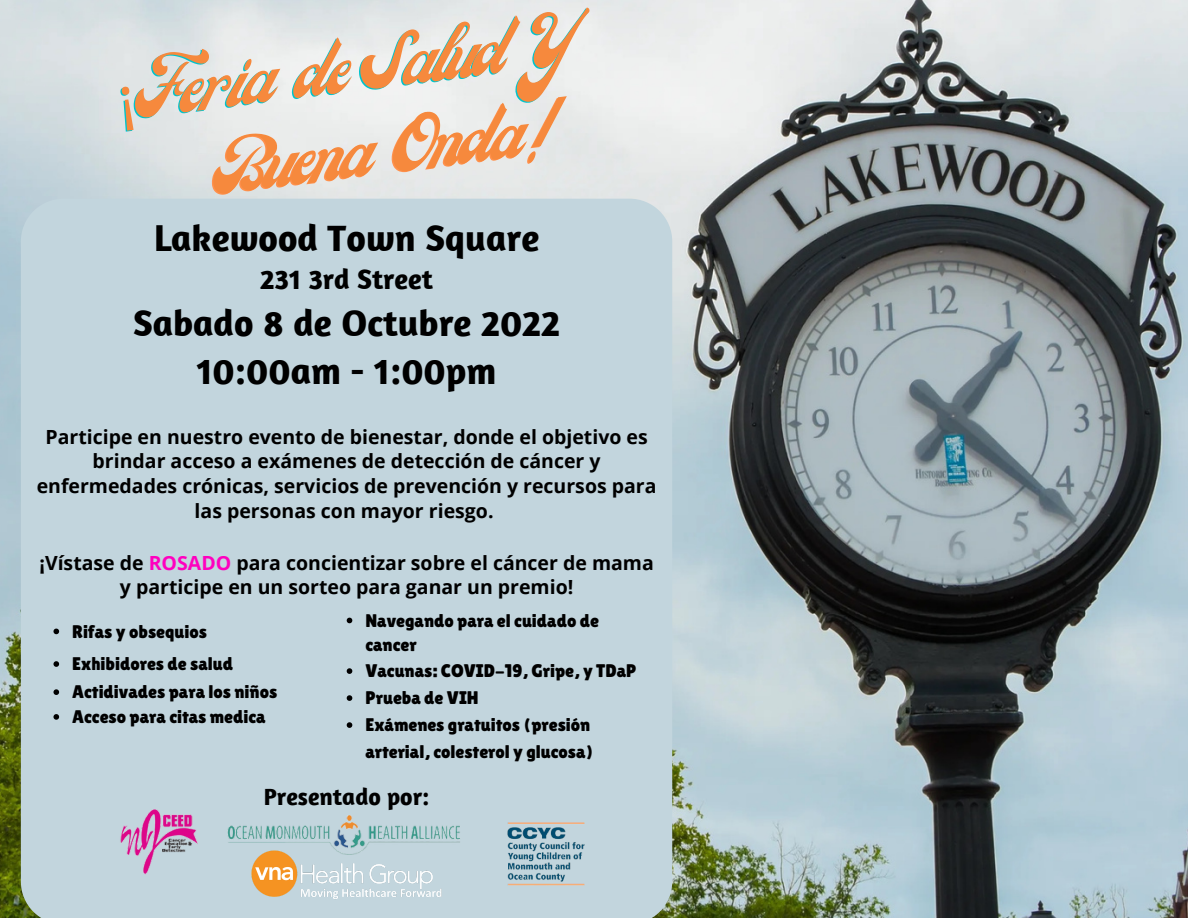
<style>
.page{position:relative;width:1188px;height:918px;background:#fff}
.page>*{position:absolute;margin:0;border:0;box-sizing:border-box;transform-origin:0 0}
.t1{font:60.45px "Carlsonscript";color:#ff914d}
.t2{font:60.3px "Carlsonscript";color:#00c4cc}
.t3{font:700 37.5px/48.3px "Amaranth";color:#000;text-align:center}
.t4{font:700 28.5px "Amaranth";color:#000}
.t5{font:700 24px "Amaranth";color:#000}
.t6{font:700 19.5px/24.8px "Open Sans";color:#000;text-align:center}
.t7{font:18.3px/26.4px "Lilita One";color:#000}
.s1{font-family:"Noto Sans"}
.s2{color:#ff00bf}
</style>
<div class="page">
<img style="left:0;top:0;width:1188px;height:918px">
<div style="left:21px;top:199px;width:651px;height:719px;background:#c2d5dd"></div>
<img style="left:227px;top:816px;width:239px;height:39px">
<img style="left:249px;top:848px;width:195px;height:53px">
<img style="left:499px;top:812px;width:94px;height:86px">
<img style="left:117px;top:809px;width:87px;height:65px">
<svg style="left:53px;top:629px;width:6px;height:5px"></svg>
<svg style="left:53px;top:661px;width:6px;height:6px"></svg>
<svg style="left:53px;top:689px;width:6px;height:6px"></svg>
<svg style="left:53px;top:714px;width:6px;height:6px"></svg>
<svg style="left:347px;top:618px;width:5px;height:5px"></svg>
<svg style="left:347px;top:668px;width:5px;height:6px"></svg>
<svg style="left:347px;top:695px;width:5px;height:6px"></svg>
<svg style="left:347px;top:722px;width:5px;height:6px"></svg>
<h2 class="t2" style="left:113px;top:64px;width:459px;rotate:-7deg"><span class="s1">¡</span>Feria de Salud Y</h2>
<h1 class="t1" style="left:207px;top:139px;width:341px;rotate:-7deg">Buena Onda!</h1>
<h3 class="t3" style="left:154px;top:213px;width:387px">Lakewood Town Square</h3>
<h3 class="t4" style="left:260px;top:262px;width:174px">231 3rd Street</h3>
<h3 class="t3" style="left:133px;top:298px;width:429px">Sabado 8 de Octubre 2022<br>10:00am - 1:00pm</h3>
<p class="t6" style="left:37px;top:424px;width:621px">Participe en nuestro evento de bienestar, donde el objetivo es brindar acceso a exámenes de detección de cáncer y enfermedades crónicas, servicios de prevención y recursos para las personas con mayor riesgo.</p>
<p class="t6" style="left:39px;top:550px;width:616px">¡Vístase de <span class="s2">ROSADO</span> para concientizar sobre el cáncer de mama y participe en un sorteo para ganar un premio!</p>
<p class="t7" style="left:72px;top:615px;width:162px;line-height:32.7px">Rifas y obsequios<br>Exhibidores de salud</p>
<p class="t7" style="left:72px;top:680px;width:207px;line-height:24.8px">Actidivades para los niños<br>Acceso para citas medica</p>
<p class="t7" style="left:365px;top:607px;width:273px">Navegando para el cuidado de cancer<br>Vacunas: COVID-19, Gripe, y TDaP<br>Prueba de VIH<br>Exámenes gratuitos (presión arterial, colesterol y glucosa)</p>
<p class="t5" style="left:264px;top:781px;width:167px">Presentado por:</p>
</div>
